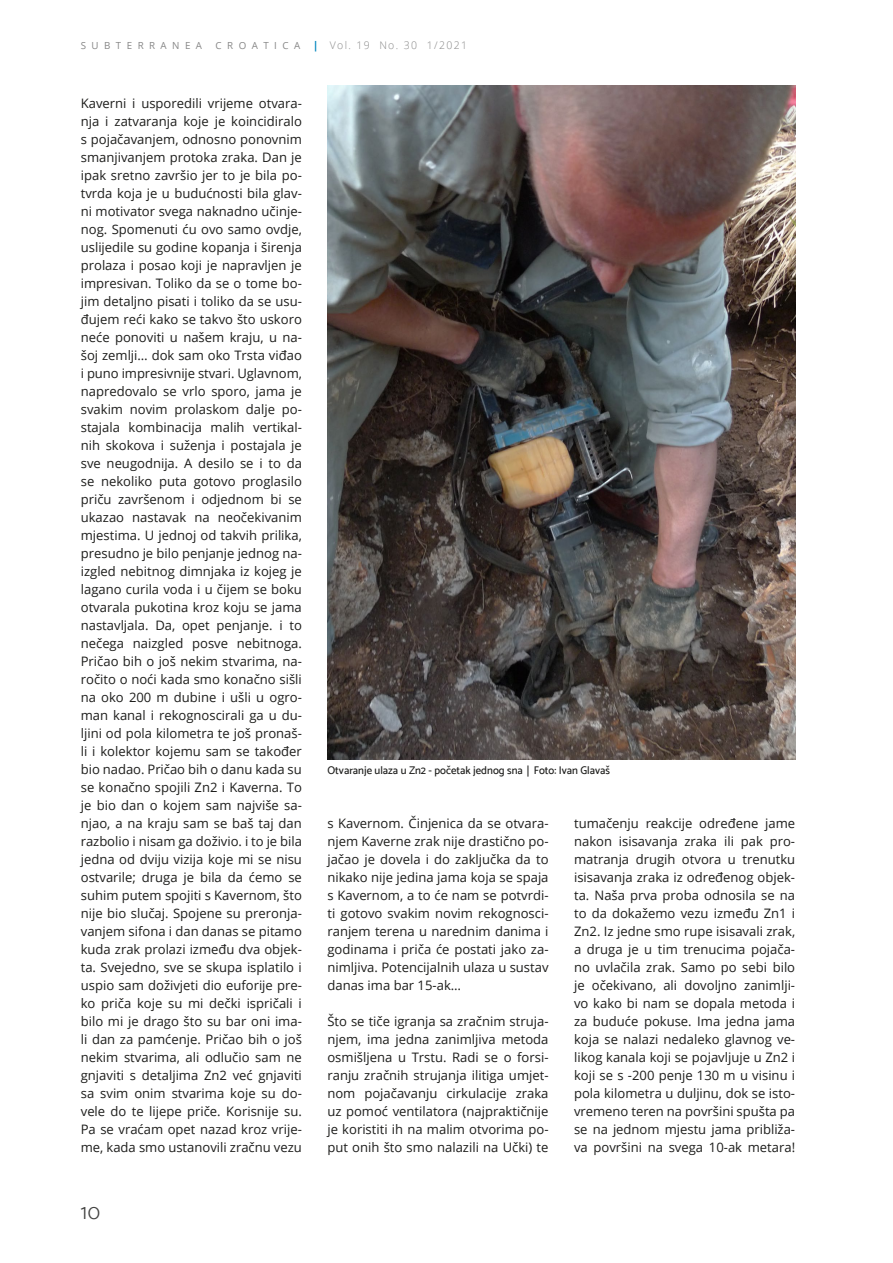
<style>
.page{position:relative;width:893px;height:1263px;background:#fff}
.page>*{position:absolute;margin:0;border:0;box-sizing:border-box;transform-origin:0 0}
.t1{font:300 21px "Catamaran";color:#424241}
.t2{font:13.05px/18px "Open Sans";color:#1d1d1b;text-align:justify}
.t3{font:500 11.1px "Catamaran";color:#1d1d1b}
.t4{font:300 10.5px "Open Sans";letter-spacing:.13em;color:#878787}
.t5{font:9.75px "Open Sans";letter-spacing:.56em;color:#878787}
.s1{font-weight:400;font-size:9.75px}
.s2{font-weight:700;color:#0086be}
.s3{font-family:"Open Sans";font-weight:600}
</style>
<div class="page">
<img style="left:327px;top:85px;width:468px;height:674px">
<p class="t5" style="left:81px;top:39px;width:123px">SUBTERRANEA</p>
<p class="t4" style="left:216px;top:38px;width:253px"><span class="s1">C R O A T I C A</span> <span class="s2">|</span> Vol. 19 No. 30 1/2021</p>
<p class="t2" style="left:81px;top:94px;width:223px">Kaverni i usporedili vrijeme otvara&shy;nja i zatvaranja koje je koincidiralo s pojačavanjem, odnosno ponovnim smanjivanjem protoka zraka. Dan je ipak sretno završio jer to je bila po&shy;tvrda koja je u budućnosti bila glav&shy;ni motivator svega naknadno učinje&shy;nog. Spomenuti ću ovo samo ovdje, uslijedile su godine kopanja i širenja prolaza i posao koji je napravljen je impresivan. Toliko da se o tome bo&shy;jim detaljno pisati i toliko da se usu&shy;đujem reći kako se takvo što uskoro neće ponoviti u našem kraju, u na&shy;šoj zemlji… dok sam oko Trsta viđao i puno impresivnije stvari. Uglavnom, napredovalo se vrlo sporo, jama je svakim novim prolaskom dalje po&shy;stajala kombinacija malih vertikal&shy;nih skokova i suženja i postajala je sve neugodnija. A desilo se i to da se nekoliko puta gotovo proglasilo priču završenom i odjednom bi se ukazao nastavak na neočekivanim mjestima. U jednoj od takvih prilika, presudno je bilo penjanje jednog na&shy;izgled nebitnog dimnjaka iz kojeg je lagano curila voda i u čijem se boku otvarala pukotina kroz koju se jama nastavljala. Da, opet penjanje. i to nečega naizgled posve nebitnoga.<br>Pričao bih o još nekim stvarima, na&shy;ročito o noći kada smo konačno sišli na oko 200 m dubine i ušli u ogro&shy;man kanal i rekognoscirali ga u du&shy;ljini od pola kilometra te još pronaš&shy;li i kolektor kojemu sam se također bio nadao. Pričao bih o danu kada su se konačno spojili Zn2 i Kaverna. To je bio dan o kojem sam najviše sa&shy;njao, a na kraju sam se baš taj dan razbolio i nisam ga doživio. i to je bila jedna od dviju vizija koje mi se nisu ostvarile; druga je bila da ćemo se suhim putem spojiti s Kavernom, što nije bio slučaj. Spojene su preronja&shy;vanjem sifona i dan danas se pitamo kuda zrak prolazi između dva objek&shy;ta. Svejedno, sve se skupa isplatilo i uspio sam doživjeti dio euforije pre&shy;ko priča koje su mi dečki ispričali i bilo mi je drago što su bar oni ima&shy;li dan za pamćenje. Pričao bih o još nekim stvarima, ali odlučio sam ne gnjaviti s detaljima Zn2 već gnjaviti sa svim onim stvarima koje su do&shy;vele do te lijepe priče. Korisnije su.<br>Pa se vraćam opet nazad kroz vrije&shy;me, kada smo ustanovili zračnu vezu</p>
<h1 class="t1" style="left:81px;top:1200px;width:21px">10</h1>
<p class="t3" style="left:327px;top:764px;width:284px">Otvaranje ulaza u Zn2 - početak jednog sna <span class="s3">|</span> Foto: Ivan Glavaš</p>
<p class="t2" style="left:327px;top:814px;width:223px">s Kavernom. Činjenica da se otvara&shy;njem Kaverne zrak nije drastično po&shy;jačao je dovela i do zaključka da to nikako nije jedina jama koja se spaja s Kavernom, a to će nam se potvrdi&shy;ti gotovo svakim novim rekognosci&shy;ranjem terena u narednim danima i godinama i priča će postati jako za&shy;nimljiva. Potencijalnih ulaza u sustav danas ima bar 15-ak…</p>
<p class="t2" style="left:327px;top:1012px;width:223px">Što se tiče igranja sa zračnim struja&shy;njem, ima jedna zanimljiva metoda osmišljena u Trstu. Radi se o forsi&shy;ranju zračnih strujanja ilitiga umjet&shy;nom pojačavanju cirkulacije zraka uz pomoć ventilatora (najpraktičnije je koristiti ih na malim otvorima po&shy;put onih što smo nalazili na Učki) te</p>
<p class="t2" style="left:574px;top:814px;width:223px">tumačenju reakcije određene jame nakon isisavanja zraka ili pak pro&shy;matranja drugih otvora u trenutku isisavanja zraka iz određenog objek&shy;ta. Naša prva proba odnosila se na to da dokažemo vezu između Zn1 i Zn2. Iz jedne smo rupe isisavali zrak, a druga je u tim trenucima pojača&shy;no uvlačila zrak. Samo po sebi bilo je očekivano, ali dovoljno zanimlji&shy;vo kako bi nam se dopala metoda i za buduće pokuse. Ima jedna jama koja se nalazi nedaleko glavnog ve&shy;likog kanala koji se pojavljuje u Zn2 i koji se s -200 penje 130 m u visinu i pola kilometra u duljinu, dok se isto&shy;vremeno teren na površini spušta pa se na jednom mjestu jama približa&shy;va površini na svega 10-ak metara!</p>
</div>
